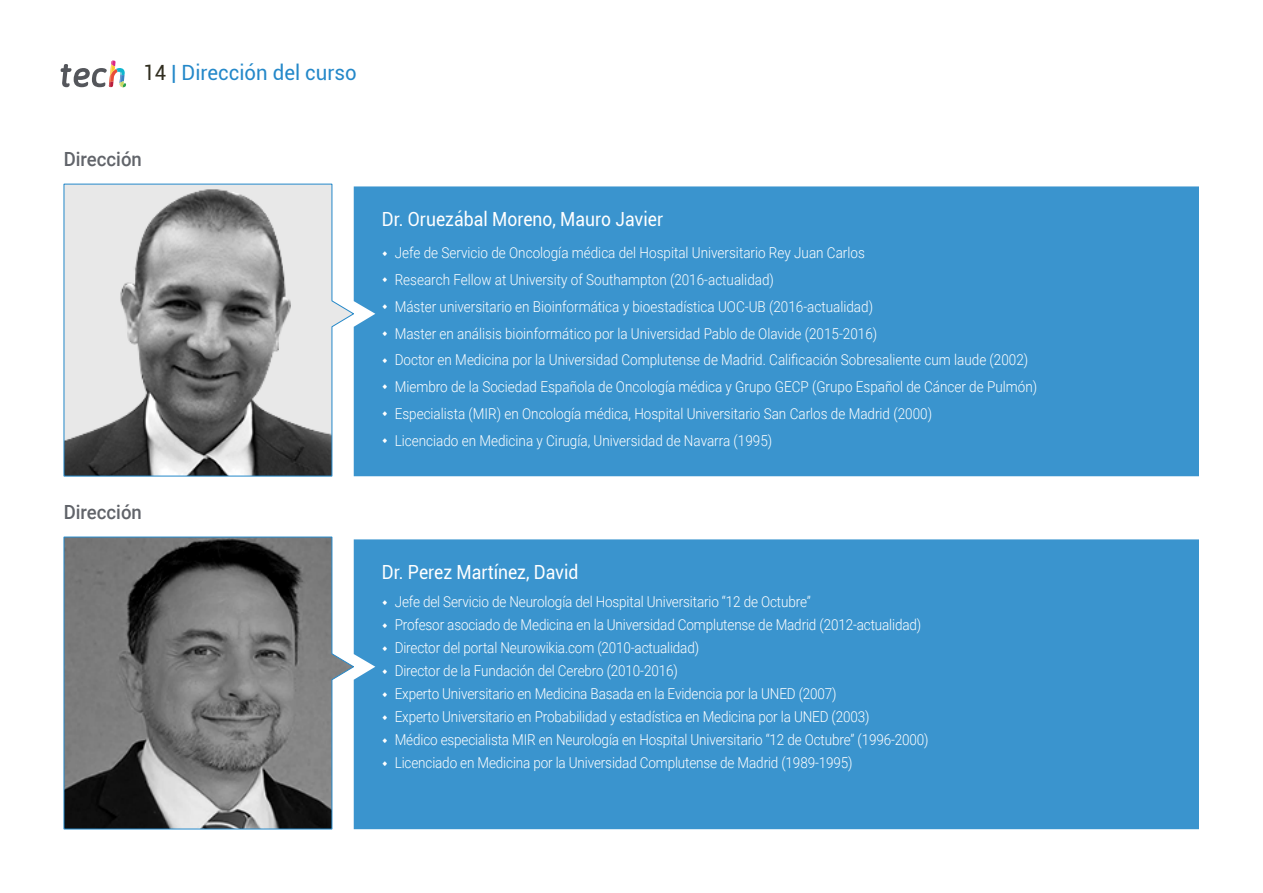
<style>
.page{position:relative;width:1263px;height:893px;background:#fff}
.page>*{position:absolute;margin:0;border:0;box-sizing:border-box;transform-origin:0 0}
.t1{font:21px "Roboto";color:#2488c9}
.t2{font:19.5px "Roboto";color:#fff;scale:.9 1}
.t3{font:500 19.5px "Roboto";color:#61646a;scale:.95 1}
.t4{font:300 15px/26.7px "Roboto";color:#fff;scale:.9 1}
.s1{color:#312e20}
</style>
<div class="page">
<div style="left:354px;top:186px;width:845px;height:290px;background:#3a94ce"></div>
<div style="left:354px;top:539px;width:845px;height:290px;background:#3a94ce"></div>
<svg style="left:64px;top:184px;width:290px;height:292px;background:#adaeae"></svg>
<svg style="left:64px;top:537px;width:290px;height:292px;background:#767777"></svg>
<svg style="left:61px;top:61px;width:65px;height:27px"></svg>
<svg style="left:383px;top:251px;width:4px;height:5px"></svg>
<svg style="left:383px;top:277px;width:4px;height:5px"></svg>
<svg style="left:383px;top:304px;width:4px;height:5px"></svg>
<svg style="left:383px;top:331px;width:4px;height:5px"></svg>
<svg style="left:383px;top:358px;width:4px;height:5px"></svg>
<svg style="left:383px;top:384px;width:4px;height:5px"></svg>
<svg style="left:383px;top:411px;width:4px;height:5px"></svg>
<svg style="left:383px;top:438px;width:4px;height:5px"></svg>
<svg style="left:383px;top:600px;width:4px;height:5px"></svg>
<svg style="left:383px;top:623px;width:4px;height:5px"></svg>
<svg style="left:383px;top:646px;width:4px;height:5px"></svg>
<svg style="left:383px;top:669px;width:4px;height:5px"></svg>
<svg style="left:383px;top:692px;width:4px;height:5px"></svg>
<svg style="left:383px;top:715px;width:4px;height:5px"></svg>
<svg style="left:383px;top:738px;width:4px;height:5px"></svg>
<svg style="left:383px;top:761px;width:4px;height:5px"></svg>
<h1 class="t1" style="left:144px;top:57px;width:215px"><span class="s1">14</span> | Dirección del curso</h1>
<h2 class="t3" style="left:64px;top:145px;width:84px">Dirección</h2>
<h2 class="t3" style="left:64px;top:498px;width:84px">Dirección</h2>
<h2 class="t2" style="left:382px;top:206px;width:314px">Dr. Oruezábal Moreno, Mauro Javier</h2>
<p class="t4" style="left:395px;top:239px;width:715px">Jefe de Servicio de Oncología médica del Hospital Universitario Rey Juan Carlos<br>Research Fellow at University of Southampton (2016-actualidad)<br>Máster universitario en Bioinformática y bioestadística UOC-UB (2016-actualidad)<br>Master en análisis bioinformático por la Universidad Pablo de Olavide (2015-2016)<br>Doctor en Medicina por la Universidad Complutense de Madrid. Calificación Sobresaliente cum laude (2002)<br>Miembro de la Sociedad Española de Oncología médica y Grupo GECP (Grupo Español de Cáncer de Pulmón)<br>Especialista (MIR) en Oncología médica, Hospital Universitario San Carlos de Madrid (2000)<br>Licenciado en Medicina y Cirugía, Universidad de Navarra (1995)</p>
<h2 class="t2" style="left:382px;top:559px;width:220px">Dr. Perez Martínez, David</h2>
<p class="t4" style="left:395px;top:590px;width:595px;line-height:23px">Jefe del Servicio de Neurología del Hospital Universitario “12 de Octubre”<br>Profesor asociado de Medicina en la Universidad Complutense de Madrid (2012-actualidad)<br>Director del portal Neurowikia.com (2010-actualidad)<br>Director de la Fundación del Cerebro (2010-2016)<br>Experto Universitario en Medicina Basada en la Evidencia por la UNED (2007)<br>Experto Universitario en Probabilidad y estadística en Medicina por la UNED (2003)<br>Médico especialista MIR en Neurología en Hospital Universitario “12 de Octubre” (1996-2000)<br>Licenciado en Medicina por la Universidad Complutense de Madrid (1989-1995)</p>
</div>
